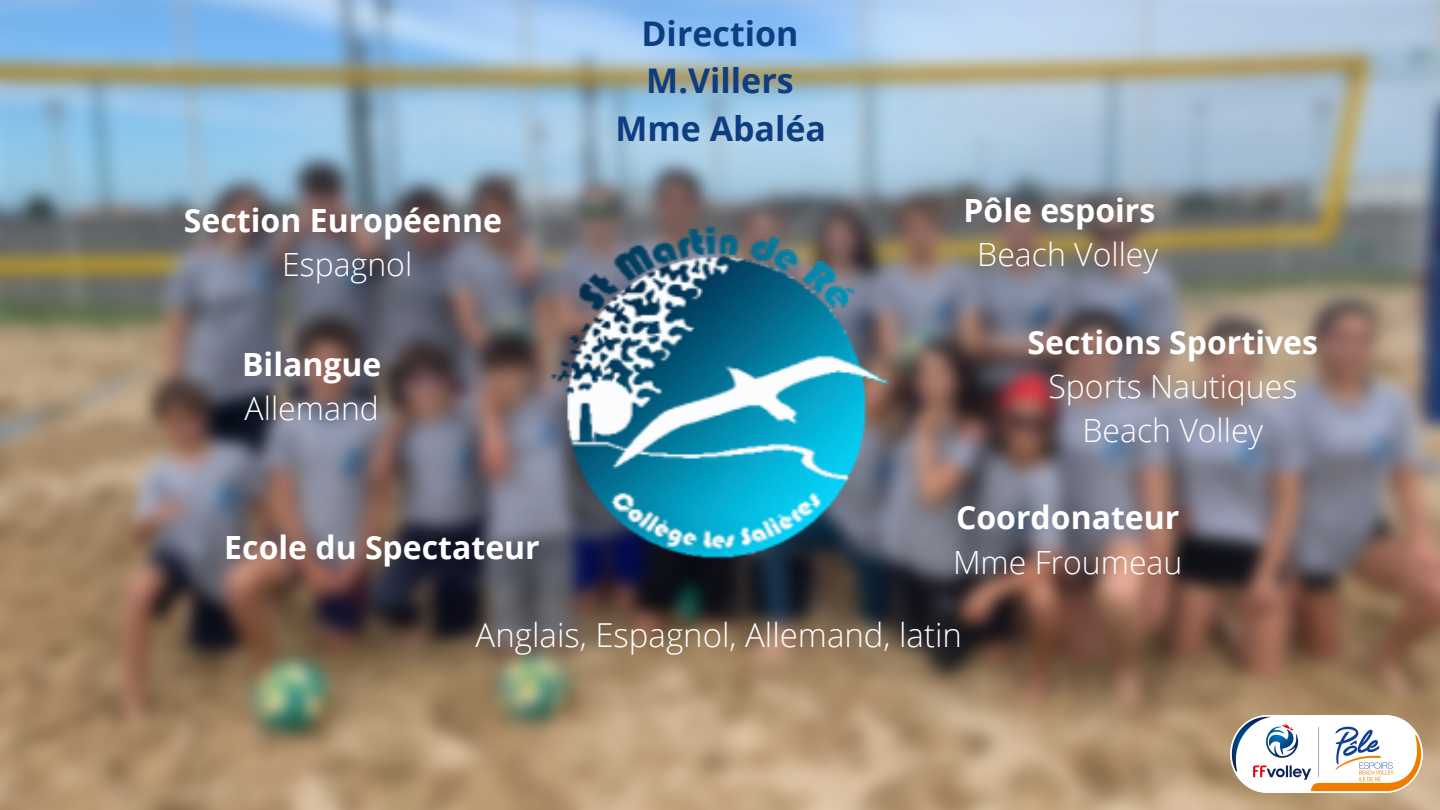
<style>
.page{position:relative;width:1440px;height:810px;background:#fff}
.page>*{position:absolute;margin:0;border:0;box-sizing:border-box;transform-origin:0 0}
.t1{font:700 34px/47.2px "Open Sans";color:#0e3e81;text-align:center}
.t2{font:300 33px "Open Sans";color:#fff}
.t3{font:700 32px "Open Sans";color:#fff}
.t4{font:300 32px "Open Sans";color:#fff}
</style>
<div class="page">
<img style="left:0;top:0;width:1440px;height:810px">
<img style="left:1230px;top:715px;width:192px;height:77px">
<img style="left:548px;top:221px;width:345px;height:345px">
<p class="t3" style="left:184px;top:198px;width:320px">Section Européenne</p>
<p class="t4" style="left:282px;top:242px;width:132px">Espagnol</p>
<p class="t3" style="left:242px;top:341px;width:141px">Bilangue</p>
<p class="t4" style="left:245px;top:386px;width:136px">Allemand</p>
<p class="t3" style="left:224px;top:524px;width:317px">Ecole du Spectateur</p>
<p class="t1" style="left:615px;top:9px;width:212px">Direction<br>M.Villers<br>Mme Abaléa</p>
<p class="t3" style="left:963px;top:187px;width:193px">Pôle espoirs</p>
<p class="t4" style="left:977px;top:232px;width:182px">Beach Volley</p>
<p class="t3" style="left:1028px;top:319px;width:292px">Sections Sportives</p>
<p class="t4" style="left:1048px;top:364px;width:250px">Sports Nautiques</p>
<p class="t4" style="left:1082px;top:408px;width:182px">Beach Volley</p>
<h1 class="t3" style="left:956px;top:495px;width:225px">Coordonateur</h1>
<p class="t4" style="left:953px;top:539px;width:231px">Mme Froumeau</p>
<p class="t2" style="left:476px;top:611px;width:488px">Anglais, Espagnol, Allemand, latin</p>
</div>
